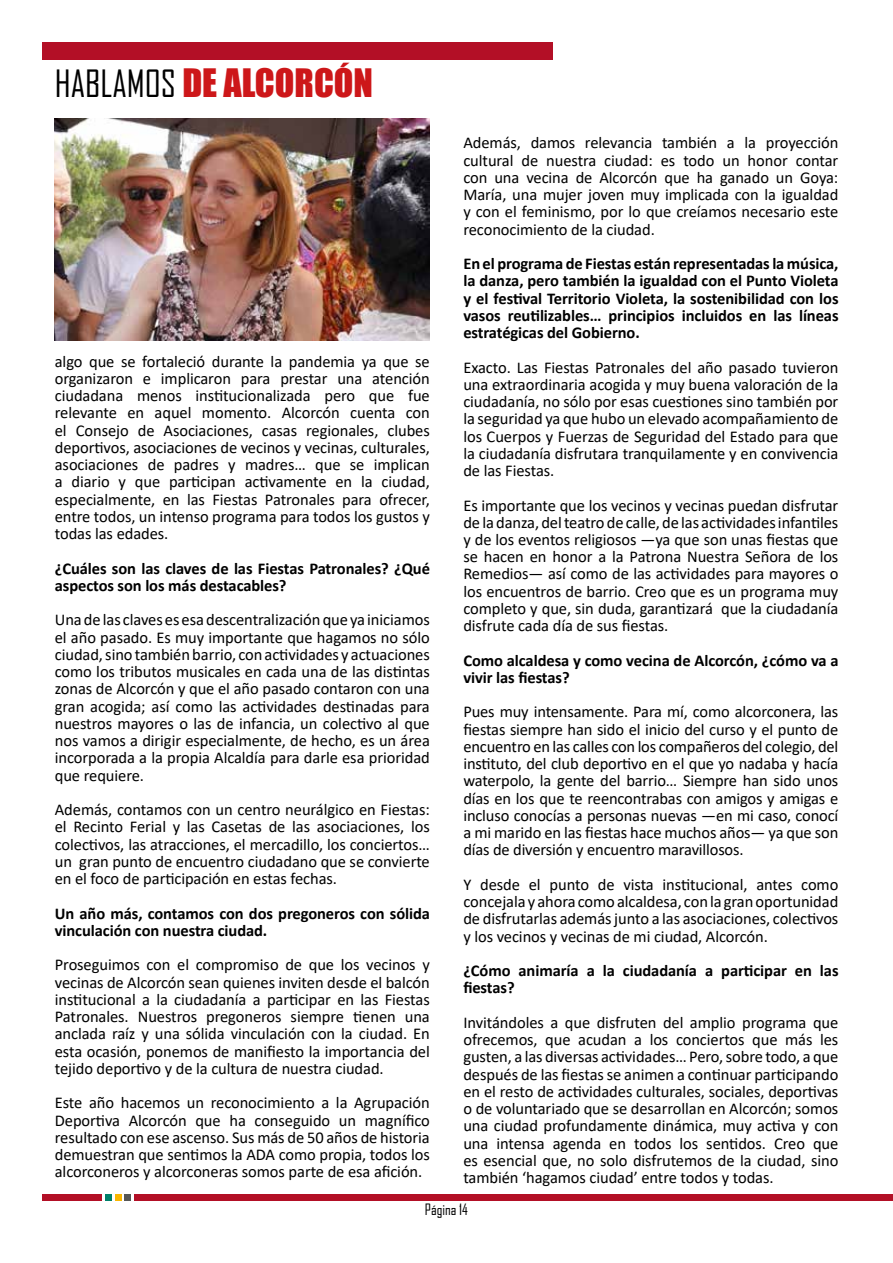
<style>
.page{position:relative;width:893px;height:1263px;background:#fff}
.page>*{position:absolute;margin:0;border:0;box-sizing:border-box;transform-origin:0 0}
.t1{font:36px "Impact";color:#cd1719}
.t2{font:16.5px/17.2px "Calibri";letter-spacing:-.005em;color:#000;text-align:justify}
.t3{font:700 16.5px/17.2px "Calibri";letter-spacing:-.005em;color:#000}
.t4{font:15px "Agency FB";color:#000}
.s1{font-family:"Agency FB";color:#000}
</style>
<div class="page">
<div style="left:43px;top:43px;width:510px;height:17px;background:#b30f26"></div>
<div style="left:43px;top:1194px;width:59px;height:6px;background:#b30f26"></div>
<div style="left:105px;top:1194px;width:7px;height:6px;background:#007f69"></div>
<svg style="left:115px;top:1194px;width:6px;height:6px"></svg>
<div style="left:124px;top:1194px;width:7px;height:6px;background:#575756"></div>
<div style="left:134px;top:1194px;width:759px;height:6px;background:#b30f26"></div>
<img style="left:55px;top:119px;width:374px;height:221px">
<h1 class="t1" style="left:55px;top:54px;width:320px"><span class="s1">HABLAMOS</span> DE ALCORCÓN</h1>
<p class="t2" style="left:55px;top:352px;width:377px">algo que se fortaleció durante la pandemia ya que se organizaron e implicaron para prestar una atención ciudadana menos institucionalizada pero que fue relevante en aquel momento. Alcorcón cuenta con el Consejo de Asociaciones, casas regionales, clubes deportivos, asociaciones de vecinos y vecinas, culturales, asociaciones de padres y madres… que se implican a diario y que participan activamente en la ciudad, especialmente, en las Fiestas Patronales para ofrecer, entre todos, un intenso programa para todos los gustos y todas las edades.</p>
<p class="t3" style="left:55px;top:559px;width:377px">¿Cuáles son las claves de las Fiestas Patronales? ¿Qué aspectos son los más destacables?</p>
<p class="t2" style="left:55px;top:611px;width:377px">Una de las claves es esa descentralización que ya iniciamos el año pasado. Es muy importante que hagamos no sólo ciudad, sino también barrio, con actividades y actuaciones como los tributos musicales en cada una de las distintas zonas de Alcorcón y que el año pasado contaron con una gran acogida; así como las actividades destinadas para nuestros mayores o las de infancia, un colectivo al que nos vamos a dirigir especialmente, de hecho, es un área incorporada a la propia Alcaldía para darle esa prioridad que requiere.</p>
<p class="t2" style="left:55px;top:801px;width:377px">Además, contamos con un centro neurálgico en Fiestas: el Recinto Ferial y las Casetas de las asociaciones, los colectivos, las atracciones, el mercadillo, los conciertos… un gran punto de encuentro ciudadano que se convierte en el foco de participación en estas fechas.</p>
<p class="t3" style="left:55px;top:904px;width:377px">Un año más, contamos con dos pregoneros con sólida vinculación con nuestra ciudad.</p>
<p class="t2" style="left:55px;top:956px;width:376px">Proseguimos con el compromiso de que los vecinos y vecinas de Alcorcón sean quienes inviten desde el balcón institucional a la ciudadanía a participar en las Fiestas Patronales. Nuestros pregoneros siempre tienen una anclada raíz y una sólida vinculación con la ciudad. En esta ocasión, ponemos de manifiesto la importancia del tejido deportivo y de la cultura de nuestra ciudad.</p>
<p class="t2" style="left:55px;top:1094px;width:377px">Este año hacemos un reconocimiento a la Agrupación Deportiva Alcorcón que ha conseguido un magnífico resultado con ese ascenso. Sus más de 50 años de historia demuestran que sentimos la ADA como propia, todos los alcorconeros y alcorconeras somos parte de esa afición.</p>
<p class="t2" style="left:463px;top:134px;width:377px">Además, damos relevancia también a la proyección cultural de nuestra ciudad: es todo un honor contar con una vecina de Alcorcón que ha ganado un Goya:<br>María, una mujer joven muy implicada con la igualdad y con el feminismo, por lo que creíamos necesario este reconocimiento de la ciudad.</p>
<p class="t3" style="left:463px;top:255px;width:377px;text-align:justify">En el programa de Fiestas están representadas la música, la danza, pero también la igualdad con el Punto Violeta y el festival Territorio Violeta, la sostenibilidad con los vasos reutilizables… principios incluidos en las líneas estratégicas del Gobierno.</p>
<p class="t2" style="left:463px;top:358px;width:377px">Exacto. Las Fiestas Patronales del año pasado tuvieron una extraordinaria acogida y muy buena valoración de la ciudadanía, no sólo por esas cuestiones sino también por la seguridad ya que hubo un elevado acompañamiento de los Cuerpos y Fuerzas de Seguridad del Estado para que la ciudadanía disfrutara tranquilamente y en convivencia de las Fiestas.</p>
<p class="t2" style="left:463px;top:496px;width:377px">Es importante que los vecinos y vecinas puedan disfrutar de la danza, del teatro de calle, de las actividades infantiles y de los eventos religiosos —ya que son unas fiestas que se hacen en honor a la Patrona Nuestra Señora de los Remedios— así como de las actividades para mayores o los encuentros de barrio. Creo que es un programa muy completo y que, sin duda, garantizará que la ciudadanía disfrute cada día de sus fiestas.</p>
<p class="t3" style="left:463px;top:651px;width:377px">Como alcaldesa y como vecina de Alcorcón, ¿cómo va a vivir las fiestas?</p>
<p class="t2" style="left:463px;top:703px;width:377px">Pues muy intensamente. Para mí, como alcorconera, las fiestas siempre han sido el inicio del curso y el punto de encuentro en las calles con los compañeros del colegio, del instituto, del club deportivo en el que yo nadaba y hacía waterpolo, la gente del barrio… Siempre han sido unos días en los que te reencontrabas con amigos y amigas e incluso conocías a personas nuevas —en mi caso, conocí a mi marido en las fiestas hace muchos años— ya que son días de diversión y encuentro maravillosos.</p>
<p class="t2" style="left:463px;top:875px;width:377px">Y desde el punto de vista institucional, antes como concejala y ahora como alcaldesa, con la gran oportunidad de disfrutarlas además junto a las asociaciones, colectivos y los vecinos y vecinas de mi ciudad, Alcorcón.</p>
<p class="t3" style="left:463px;top:962px;width:377px">¿Cómo animaría a la ciudadanía a participar en las fiestas?</p>
<p class="t2" style="left:463px;top:1013px;width:377px">Invitándoles a que disfruten del amplio programa que ofrecemos, que acudan a los conciertos que más les gusten, a las diversas actividades… Pero, sobre todo, a que después de las fiestas se animen a continuar participando en el resto de actividades culturales, sociales, deportivas o de voluntariado que se desarrollan en Alcorcón; somos una ciudad profundamente dinámica, muy activa y con una intensa agenda en todos los sentidos. Creo que es esencial que, no solo disfrutemos de la ciudad, sino también ‘hagamos ciudad’ entre todos y todas.</p>
<p class="t4" style="left:425px;top:1200px;width:45px">Página 14</p>
</div>
